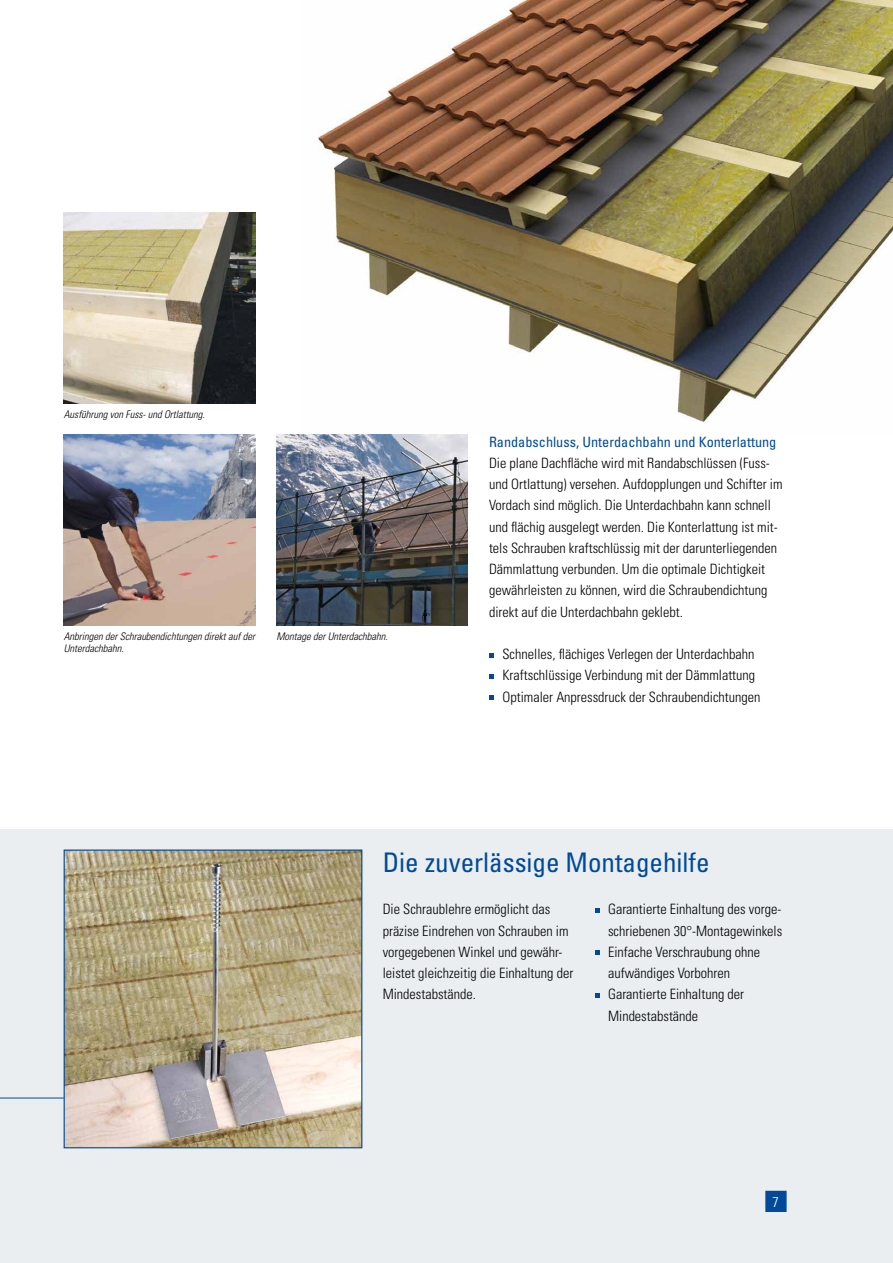
<style>
.page{position:relative;width:893px;height:1263px;background:#fff}
.page>*{position:absolute;margin:0;border:0;box-sizing:border-box;transform-origin:0 0}
.t1{font:condensed 27px "Univers";color:#004a99}
.t2{font:300 condensed 14.25px/21.3px "Univers";color:#000}
.t3{font:condensed 14.25px "Univers";color:#004a99}
.t4{font:300 condensed 14.25px "Univers";color:#fff}
.t5{font:italic 300 condensed 10.5px/12px "Univers";color:#000}
</style>
<div class="page">
<img style="left:276px;top:435px;width:192px;height:191px">
<img style="left:64px;top:435px;width:191px;height:191px">
<img style="left:64px;top:213px;width:191px;height:191px">
<div style="left:0;top:829px;width:893px;height:434px;background:#eaeef1"></div>
<img style="left:318px;top:0;width:575px;height:422px">
<img style="left:66px;top:851px;width:294px;height:295px">
<div style="left:64px;top:849px;width:298px;height:299px;border:1px solid #004a99"></div>
<hr style="left:0;top:1098px;width:64px;height:1px;background:#004a99">
<svg style="left:489px;top:653px;width:5px;height:4px"></svg>
<svg style="left:489px;top:674px;width:5px;height:5px"></svg>
<svg style="left:489px;top:695px;width:5px;height:5px"></svg>
<svg style="left:595px;top:908px;width:5px;height:4px"></svg>
<svg style="left:595px;top:950px;width:5px;height:5px"></svg>
<svg style="left:595px;top:993px;width:5px;height:4px"></svg>
<div style="left:765px;top:1191px;width:22px;height:21px;background:#004a99;border:2px solid #004a99"></div>
<p class="t5" style="left:64px;top:408px;width:143px">Ausführung von Fuss- und Ortlattung.</p>
<p class="t5" style="left:64px;top:630px;width:193px">Anbringen der Schraubendichtungen direkt auf der<br>Unterdachbahn.</p>
<p class="t5" style="left:276px;top:630px;width:113px">Montage der Unterdachbahn.</p>
<p class="t3" style="left:489px;top:432px;width:289px">Randabschluss, Unterdachbahn und Konterlattung</p>
<p class="t2" style="left:489px;top:452px;width:295px">Die plane Dachfläche wird mit Randabschlüssen (Fuss&shy;und Ortlattung) versehen. Aufdopplungen und Schifter im Vordach sind möglich. Die Unterdachbahn kann schnell und flächig ausgelegt werden. Die Konterlattung ist mit&shy;tels Schrauben kraftschlüssig mit der darunterliegenden Dämmlattung verbunden. Um die optimale Dichtigkeit gewährleisten zu können, wird die Schraubendichtung direkt auf die Unterdachbahn geklebt.</p>
<p class="t2" style="left:502px;top:643px;width:259px">Schnelles, flächiges Verlegen der Unterdachbahn<br>Kraftschlüssige Verbindung mit der Dämmlattung<br>Optimaler Anpressdruck der Schraubendichtungen</p>
<h1 class="t1" style="left:383px;top:845px;width:328px">Die zuverlässige Montagehilfe</h1>
<p class="t2" style="left:383px;top:898px;width:192px">Die Schraublehre ermöglicht das präzise Eindrehen von Schrauben im vorgegebenen Winkel und gewähr&shy;leistet gleichzeitig die Einhaltung der<br>Mindestabstände.</p>
<p class="t2" style="left:608px;top:898px;width:176px">Garantierte Einhaltung des vorge&shy;schriebenen 30°-Montagewinkels<br>Einfache Verschraubung ohne aufwändiges Vorbohren<br>Garantierte Einhaltung der<br>Mindestabstände</p>
<p class="t4" style="left:772px;top:1193px;width:8px">7</p>
</div>
